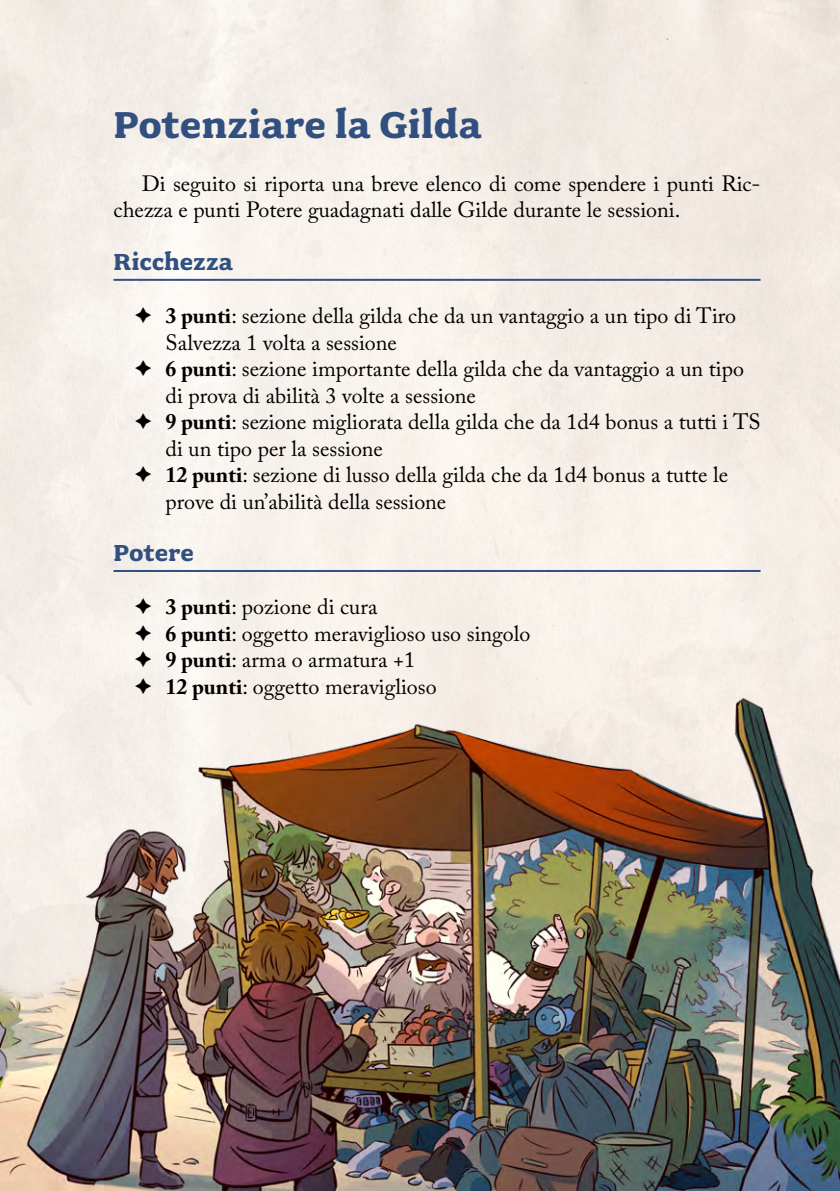
<style>
.page{position:relative;width:840px;height:1191px;background:#fff}
.page>*{position:absolute;margin:0;border:0;box-sizing:border-box;transform-origin:0 0}
.t1{font:700 42px "Fairplex Wide OT";color:#32507f}
.t2{font:700 26px "Fairplex Wide OT";color:#32507f}
.t3{font:22px/26.4px "Adobe Caslon Pro";color:#000}
.s1{font-weight:700}
</style>
<div class="page">
<hr style="left:113px;top:279px;width:647px;height:2px;background:#32507f">
<hr style="left:113px;top:570px;width:647px;height:2px;background:#32507f">
<img style="left:0;top:689px;width:839px;height:502px">
<svg style="left:135px;top:307px;width:16px;height:16px"></svg>
<svg style="left:135px;top:360px;width:16px;height:16px"></svg>
<svg style="left:135px;top:413px;width:16px;height:16px"></svg>
<svg style="left:135px;top:466px;width:16px;height:16px"></svg>
<svg style="left:135px;top:598px;width:16px;height:16px"></svg>
<svg style="left:135px;top:624px;width:16px;height:17px"></svg>
<svg style="left:135px;top:651px;width:16px;height:16px"></svg>
<svg style="left:135px;top:677px;width:16px;height:17px"></svg>
<h1 class="t1" style="left:113px;top:101px;width:369px">Potenziare la Gilda</h1>
<p class="t3" style="left:113px;top:170px;width:648px;text-indent:28px">Di seguito si riporta una breve elenco di come spendere i punti Ric&shy;chezza e punti Potere guadagnati dalle Gilde durante le sessioni.</p>
<p class="t2" style="left:113px;top:247px;width:121px">Ricchezza</p>
<p class="t3" style="left:165px;top:302px;width:596px"><span class="s1">3 punti</span>: sezione della gilda che da un vantaggio a un tipo di Tiro Salvezza 1 volta a sessione<br><span class="s1">6 punti</span>: sezione importante della gilda che da vantaggio a un tipo di prova di abilità 3 volte a sessione<br><span class="s1">9 punti</span>: sezione migliorata della gilda che da 1d4 bonus a tutti i TS di un tipo per la sessione<br><span class="s1">12 punti</span>: sezione di lusso della gilda che da 1d4 bonus a tutte le prove di un’abilità della sessione</p>
<p class="t2" style="left:113px;top:538px;width:82px">Potere</p>
<p class="t3" style="left:165px;top:593px;width:366px"><span class="s1">3 punti</span>: pozione di cura<br><span class="s1">6 punti</span>: oggetto meraviglioso uso singolo<br><span class="s1">9 punti</span>: arma o armatura +1<br><span class="s1">12 punti</span>: oggetto meraviglioso</p>
</div>
